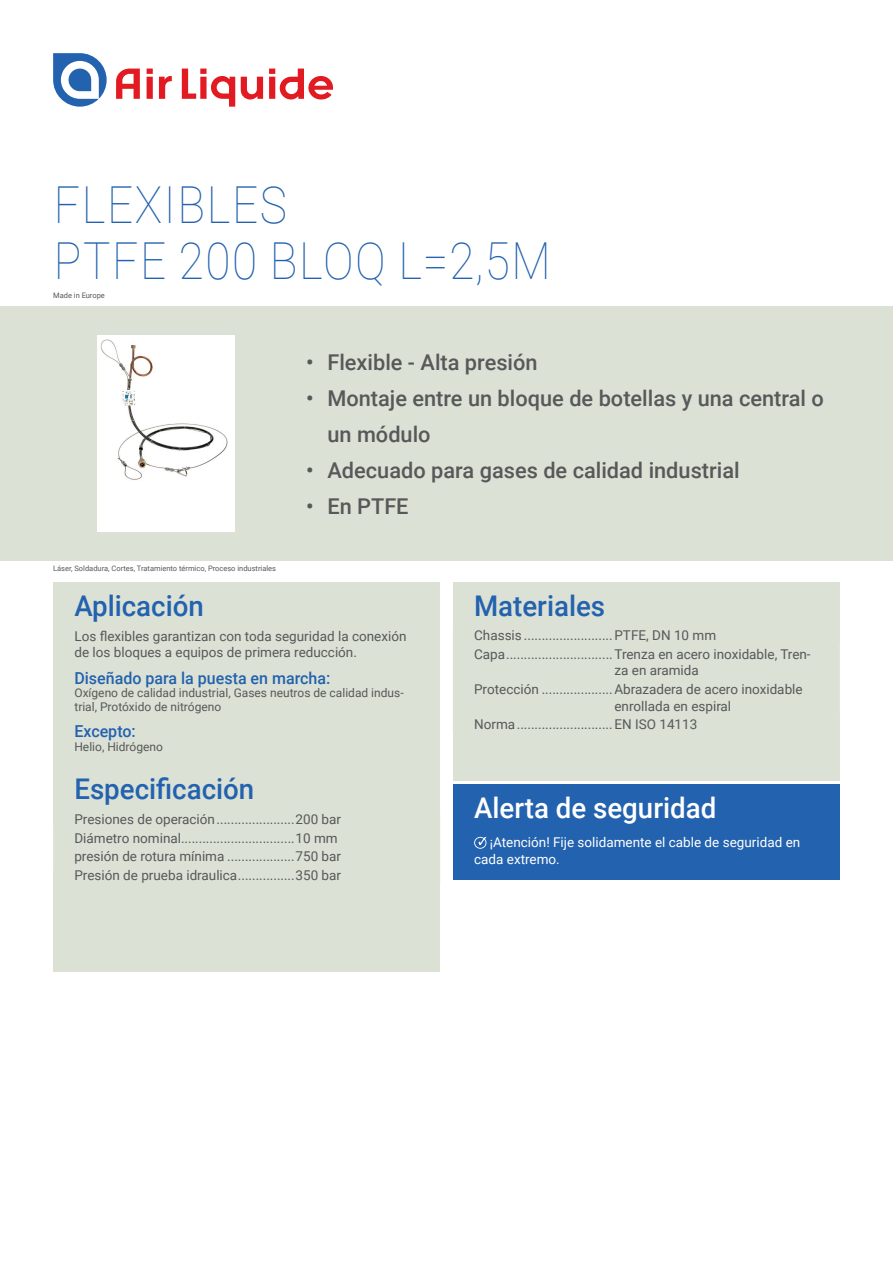
<style>
.page{position:relative;width:893px;height:1263px;background:#fff}
.page>*{position:absolute;margin:0;border:0;box-sizing:border-box;transform-origin:0 0}
.Titre_de_la_fiche{font:100 51px "Roboto";letter-spacing:.035em;color:#2362af;scale:.9 1}
.Sous_titre_bleu_Fond{font:500 28.5px "Roboto";color:#2362af}
.Titre_blanc_Fond_ble{font:500 28.5px "Roboto";color:#fff}
.t1{font:500 21.75px/36px "Roboto";color:#57585a}
.Sous_titre_niv2_bleu{font:500 16.5px "Roboto";color:#2362af}
.Texte_à_droite_table{font:13.5px/16.5px "Roboto";color:#57585a}
.Texte_à_gauche_table{font:13.5px "Roboto";color:#57585a}
.Texte_descriptif_Noi{font:13.5px/16.5px "Roboto";color:#57585a}
.Texte_descriptif_bla{font:13.5px/16.5px "Roboto";color:#fff}
.Texte_descriptif_Noi-2{font:12px/13.5px "Roboto";color:#57585a}
.Equipe_Segmentation{font:7.5px "Roboto";color:#57585a}
</style>
<div class="page">
<svg style="left:53px;top:53px;width:54px;height:54px"></svg>
<svg style="left:159px;top:76px;width:13px;height:23px"></svg>
<svg style="left:147px;top:69px;width:6px;height:30px"></svg>
<svg style="left:116px;top:69px;width:24px;height:30px"></svg>
<svg style="left:241px;top:77px;width:22px;height:23px"></svg>
<svg style="left:182px;top:69px;width:53px;height:38px"></svg>
<svg style="left:269px;top:69px;width:64px;height:31px"></svg>
<div style="left:0;top:306px;width:893px;height:255px;background:#dbe1d4"></div>
<div style="left:53px;top:581px;width:387px;height:63px;background:#dbe1d4"></div>
<div style="left:53px;top:613px;width:387px;height:69px;background:#dbe1d4"></div>
<div style="left:53px;top:671px;width:387px;height:64px;background:#dbe1d4"></div>
<div style="left:53px;top:725px;width:387px;height:50px;background:#dbe1d4"></div>
<div style="left:53px;top:765px;width:387px;height:63px;background:#dbe1d4"></div>
<div style="left:53px;top:870px;width:387px;height:48px;background:#dbe1d4"></div>
<div style="left:53px;top:909px;width:387px;height:63px;background:#dbe1d4"></div>
<div style="left:53px;top:828px;width:387px;height:42px;background:#dbe1d4"></div>
<div style="left:453px;top:581px;width:387px;height:63px;background:#dbe1d4"></div>
<div style="left:453px;top:714px;width:387px;height:67px;background:#dbe1d4"></div>
<div style="left:453px;top:784px;width:387px;height:54px;background:#2362af"></div>
<div style="left:453px;top:824px;width:387px;height:56px;background:#2362af"></div>
<div style="left:453px;top:644px;width:387px;height:70px;background:#dbe1d4"></div>
<svg style="left:474px;top:837px;width:12px;height:12px"></svg>
<img style="left:98px;top:336px;width:136px;height:195px">
<p class="Titre_de_la_fiche" style="left:54px;top:169px;width:260px">FLEXIBLES</p>
<p class="Titre_de_la_fiche" style="left:54px;top:225px;width:553px">PTFE 200 BLOQ L=2,5M</p>
<p class="Equipe_Segmentation" style="left:53px;top:290px;width:53px">Made in Europe</p>
<p class="Equipe_Segmentation" style="left:53px;top:563px;width:224px">Láser, Soldadura, Cortes, Tratamiento térmico, Proceso industriales</p>
<p class="t1" style="left:306px;top:343px;width:233px">• Flexible - Alta presión</p>
<p class="t1" style="left:327px;top:379px;width:498px;text-indent:-21px">• Montaje entre un bloque de botellas y una central o un módulo</p>
<p class="t1" style="left:306px;top:451px;width:435px">• Adecuado para gases de calidad industrial</p>
<p class="t1" style="left:306px;top:487px;width:104px">• En PTFE</p>
<p class="Sous_titre_bleu_Fond" style="left:74px;top:585px;width:131px">Aplicación</p>
<p class="Texte_descriptif_Noi" style="left:74px;top:627px;width:334px">Los flexibles garantizan con toda seguridad la conexión de los bloques a equipos de primera reducción.</p>
<p class="Sous_titre_niv2_bleu" style="left:74px;top:666px;width:257px">Diseñado para la puesta en marcha:</p>
<p class="Texte_descriptif_Noi-2" style="left:74px;top:686px;width:331px">Oxígeno de calidad industrial, Gases neutros de calidad indus&shy;trial, Protóxido de nitrógeno</p>
<p class="Sous_titre_niv2_bleu" style="left:74px;top:720px;width:63px">Excepto:</p>
<p class="Texte_descriptif_Noi-2" style="left:74px;top:739px;width:90px">Helio, Hidrógeno</p>
<p class="Sous_titre_bleu_Fond" style="left:74px;top:769px;width:181px">Especificación</p>
<p class="Texte_à_gauche_table" style="left:74px;top:810px;width:142px">Presiones de operación</p>
<p class="Texte_à_droite_table" style="left:296px;top:810px;width:47px">200 bar</p>
<p class="Texte_à_gauche_table" style="left:74px;top:828px;width:108px">Diámetro nominal</p>
<p class="Texte_à_droite_table" style="left:296px;top:829px;width:44px">10 mm</p>
<p class="Texte_à_gauche_table" style="left:74px;top:847px;width:152px">presión de rotura mínima</p>
<p class="Texte_à_droite_table" style="left:296px;top:848px;width:47px">750 bar</p>
<p class="Texte_à_gauche_table" style="left:74px;top:866px;width:164px">Presión de prueba idraulica</p>
<p class="Texte_à_droite_table" style="left:296px;top:866px;width:47px">350 bar</p>
<p class="Sous_titre_bleu_Fond" style="left:474px;top:585px;width:133px">Materiales</p>
<p class="Texte_à_gauche_table" style="left:474px;top:626px;width:49px">Chassis</p>
<p class="Texte_à_droite_table" style="left:614px;top:627px;width:103px">PTFE, DN 10 mm</p>
<p class="Texte_à_gauche_table" style="left:474px;top:645px;width:33px">Capa</p>
<p class="Texte_à_droite_table" style="left:614px;top:645px;width:198px">Trenza en acero inoxidable, Tren&shy;za en aramida</p>
<p class="Texte_à_gauche_table" style="left:474px;top:680px;width:66px">Protección</p>
<p class="Texte_à_droite_table" style="left:614px;top:680px;width:190px">Abrazadera de acero inoxidable enrollada en espiral</p>
<p class="Texte_à_gauche_table" style="left:474px;top:715px;width:43px">Norma</p>
<p class="Texte_à_droite_table" style="left:614px;top:716px;width:84px">EN ISO 14113</p>
<p class="Titre_blanc_Fond_ble" style="left:474px;top:788px;width:244px">Alerta de seguridad</p>
<p class="Texte_descriptif_bla" style="left:474px;top:834px;width:328px;text-indent:16px">¡Atención! Fije solidamente el cable de seguridad en cada extremo.</p>
</div>
